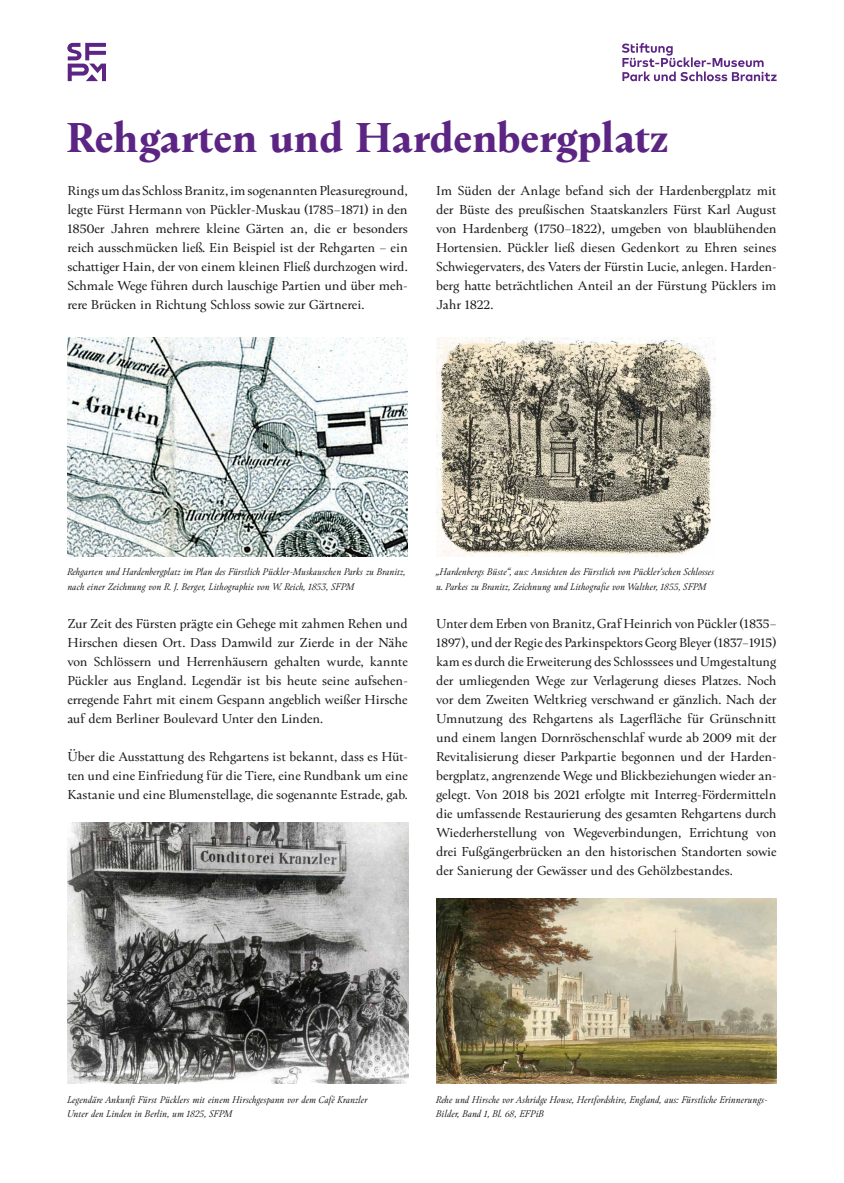
<style>
.page{position:relative;width:844px;height:1183px;background:#fff}
.page>*{position:absolute;margin:0;border:0;box-sizing:border-box;transform-origin:0 0}
.t1{font:700 45px "Kunda Book Premium";letter-spacing:-.01em;color:#5c2483}
.t2{font:14px/19px "Kunda Book Premium";letter-spacing:-.01em;color:#1d1d1b;text-align:justify}
.t3{font:italic 10.5px/14.2px "Kunda Book Premium";letter-spacing:-.015em;color:#1d1d1b}
</style>
<div class="page">
<svg style="left:622px;top:43px;width:154px;height:38px"></svg>
<svg style="left:67px;top:43px;width:39px;height:38px"></svg>
<img style="left:436px;top:337px;width:278px;height:219px">
<img style="left:436px;top:898px;width:340px;height:185px">
<img style="left:67px;top:822px;width:341px;height:261px">
<img style="left:67px;top:337px;width:340px;height:219px">
<h1 class="t1" style="left:66px;top:112px;width:604px">Rehgarten und Hardenbergplatz</h1>
<p class="t2" style="left:67px;top:181px;width:342px">Rings um das Schloss Branitz, im sogenannten Pleasureground, legte Fürst Hermann von Pückler-Muskau (1785–1871) in den 1850er Jahren mehrere kleine Gärten an, die er besonders reich ausschmücken ließ. Ein Beispiel ist der Rehgarten – ein schattiger Hain, der von einem kleinen Fließ durchzogen wird.<br>Schmale Wege führen durch lauschige Partien und über meh&shy;rere Brücken in Richtung Schloss sowie zur Gärtnerei.</p>
<p class="t2" style="left:436px;top:181px;width:342px">Im Süden der Anlage befand sich der Hardenbergplatz mit der Büste des preußischen Staatskanzlers Fürst Karl August von Hardenberg (1750–1822), umgeben von blaublühenden Hortensien. Pückler ließ diesen Gedenkort zu Ehren seines Schwiegervaters, des Vaters der Fürstin Lucie, anlegen. Harden&shy;berg hatte beträchtlichen Anteil an der Fürstung Pücklers im Jahr 1822.</p>
<p class="t3" style="left:67px;top:564px;width:339px">Rehgarten und Hardenbergplatz im Plan des Fürstlich Pückler-Muskauschen Parks zu Branitz, nach einer Zeichnung von R. J. Berger, Lithographie von W. Reich, 1853, SFPM</p>
<p class="t2" style="left:67px;top:613px;width:342px">Zur Zeit des Fürsten prägte ein Gehege mit zahmen Rehen und Hirschen diesen Ort. Dass Damwild zur Zierde in der Nähe von Schlössern und Herrenhäusern gehalten wurde, kannte Pückler aus England. Legendär ist bis heute seine aufsehen&shy;erregende Fahrt mit einem Gespann angeblich weißer Hirsche auf dem Berliner Boulevard Unter den Linden.</p>
<p class="t2" style="left:67px;top:746px;width:342px">Über die Ausstattung des Rehgartens ist bekannt, dass es Hüt&shy;ten und eine Einfriedung für die Tiere, eine Rundbank um eine Kastanie und eine Blumenstellage, die sogenannte Estrade, gab.</p>
<p class="t3" style="left:436px;top:564px;width:279px">„Hardenbergs Büste“, aus: Ansichten des Fürstlich von Pückler‘schen Schlosses u. Parkes zu Branitz, Zeichnung und Lithografie von Walther, 1855, SFPM</p>
<p class="t2" style="left:436px;top:613px;width:342px">Unter dem Erben von Branitz, Graf Heinrich von Pückler (1835– 1897), und der Regie des Parkinspektors Georg Bleyer (1837–1915) kam es durch die Erweiterung des Schlosssees und Umgestaltung der umliegenden Wege zur Verlagerung dieses Platzes. Noch vor dem Zweiten Weltkrieg verschwand er gänzlich. Nach der Umnutzung des Rehgartens als Lagerfläche für Grünschnitt und einem langen Dornröschenschlaf wurde ab 2009 mit der Revitalisierung dieser Parkpartie begonnen und der Harden&shy;bergplatz, angrenzende Wege und Blickbeziehungen wieder an&shy;gelegt. Von 2018 bis 2021 erfolgte mit Interreg-Fördermitteln die umfassende Restaurierung des gesamten Rehgartens durch Wiederherstellung von Wegeverbindungen, Errichtung von drei Fußgängerbrücken an den historischen Standorten sowie der Sanierung der Gewässer und des Gehölzbestandes.</p>
<p class="t3" style="left:67px;top:1092px;width:302px">Legendäre Ankunft Fürst Pücklers mit einem Hirschgespann vor dem Café Kranzler<br>Unter den Linden in Berlin, um 1825, SFPM</p>
<p class="t3" style="left:436px;top:1092px;width:333px">Rehe und Hirsche vor Ashridge House, Hertfordshire, England, aus: Fürstliche Erinnerungs-<br>Bilder, Band 1, Bl. 68, EFPiB</p>
</div>
